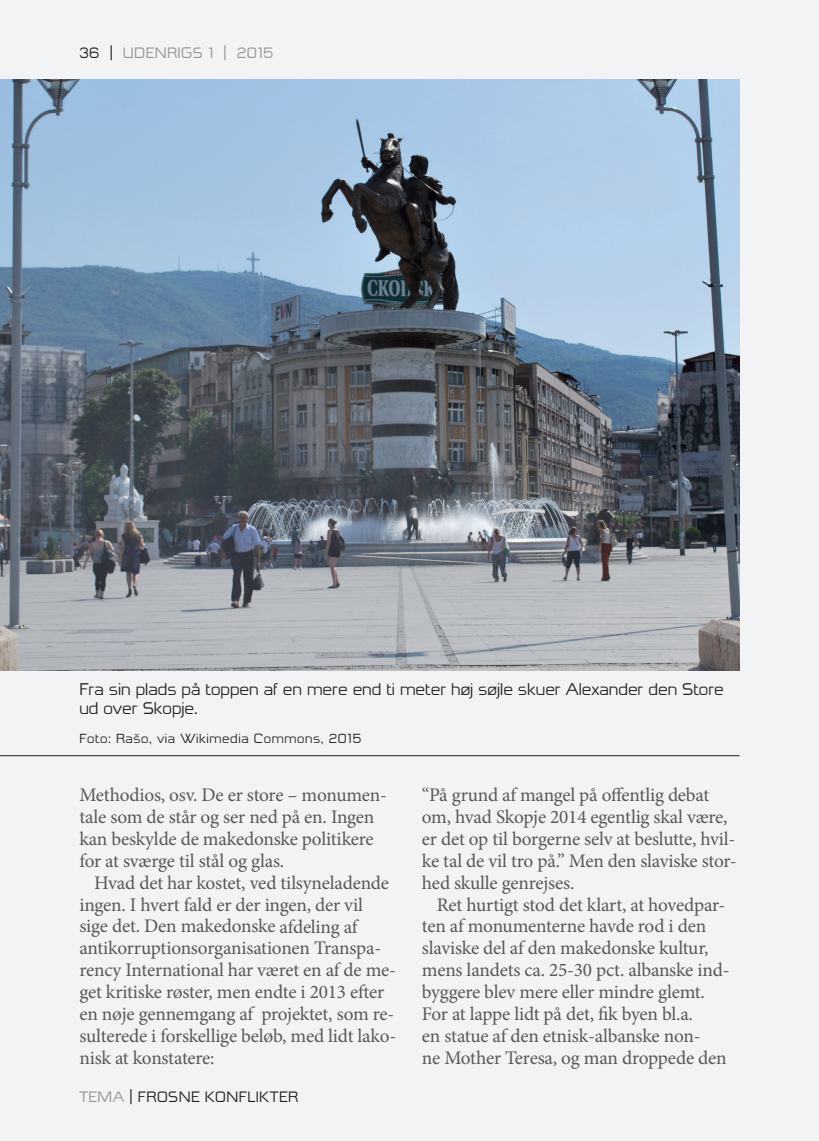
<style>
.page{position:relative;width:819px;height:1141px;background:#fff}
.page>*{position:absolute;margin:0;border:0;box-sizing:border-box;transform-origin:0 0}
.t1{font:19.25px/21.9px "Minion Pro";letter-spacing:-.01em;color:#57585a}
.t2{font:15.75px/19.2px "Migo";color:#231f20}
.t3{font:14px "Migo";letter-spacing:.03em;color:#231f20}
.t4{font:14px "Migo";letter-spacing:.03em;color:#939598}
.t5{font:12.25px "Migo";letter-spacing:.05em;color:#231f20}
.s1{color:#231f20}
.s2{color:#939598}
</style>
<div class="page">
<hr style="left:817px;top:0;width:2px;height:1141px;background:#f2f3f4">
<div style="left:0;top:0;width:817px;height:1141px;background:#f2f3f4"></div>
<img style="left:0;top:79px;width:739px;height:592px">
<hr style="left:0;top:755px;width:739px;height:1px;background:#231f20">
<p class="t4" style="left:79px;top:48px;width:195px"><span class="s1">36 |</span> UDENRIGS 1 | 2015</p>
<p class="t2" style="left:79px;top:681px;width:646px">Fra sin plads på toppen af en mere end ti meter høj søjle skuer Alexander den Store ud over Skopje.</p>
<p class="t5" style="left:79px;top:734px;width:283px">Foto: Rašo, via Wikimedia Commons, 2015</p>
<p class="t1" style="left:79px;top:784px;width:309px">Methodios, osv. De er store – monumen&shy;tale som de står og ser ned på en. Ingen kan beskylde de makedonske politikere for at sværge til stål og glas.</p>
<p class="t1" style="left:79px;top:872px;width:318px;text-indent:15px">Hvad det har kostet, ved tilsyneladende ingen. I hvert fald er der ingen, der vil sige det. Den makedonske afdeling af antikorruptionsorganisationen Transpa&shy;rency International har været en af de me&shy;get kritiske røster, men endte i 2013 efter en nøje gennemgang af projektet, som re&shy;sulterede i forskellige beløb, med lidt lako&shy;nisk at konstatere:</p>
<p class="t3" style="left:79px;top:1091px;width:220px"><span class="s2">TEMA</span> | FROSNE KONFLIKTER</p>
<p class="t1" style="left:422px;top:784px;width:316px">“På grund af mangel på offentlig debat om, hvad Skopje 2014 egentlig skal være, er det op til borgerne selv at beslutte, hvil&shy;ke tal de vil tro på.” Men den slaviske stor&shy;hed skulle genrejses.</p>
<p class="t1" style="left:422px;top:894px;width:309px;text-indent:15px">Ret hurtigt stod det klart, at hovedpar&shy;ten af monumenterne havde rod i den slaviske del af den makedonske kultur, mens landets ca. 25-30 pct. albanske ind&shy;byggere blev mere eller mindre glemt.<br>For at lappe lidt på det, fik byen bl.a.<br>en statue af den etnisk-albanske non-<br>ne Mother Teresa, og man droppede den</p>
</div>
